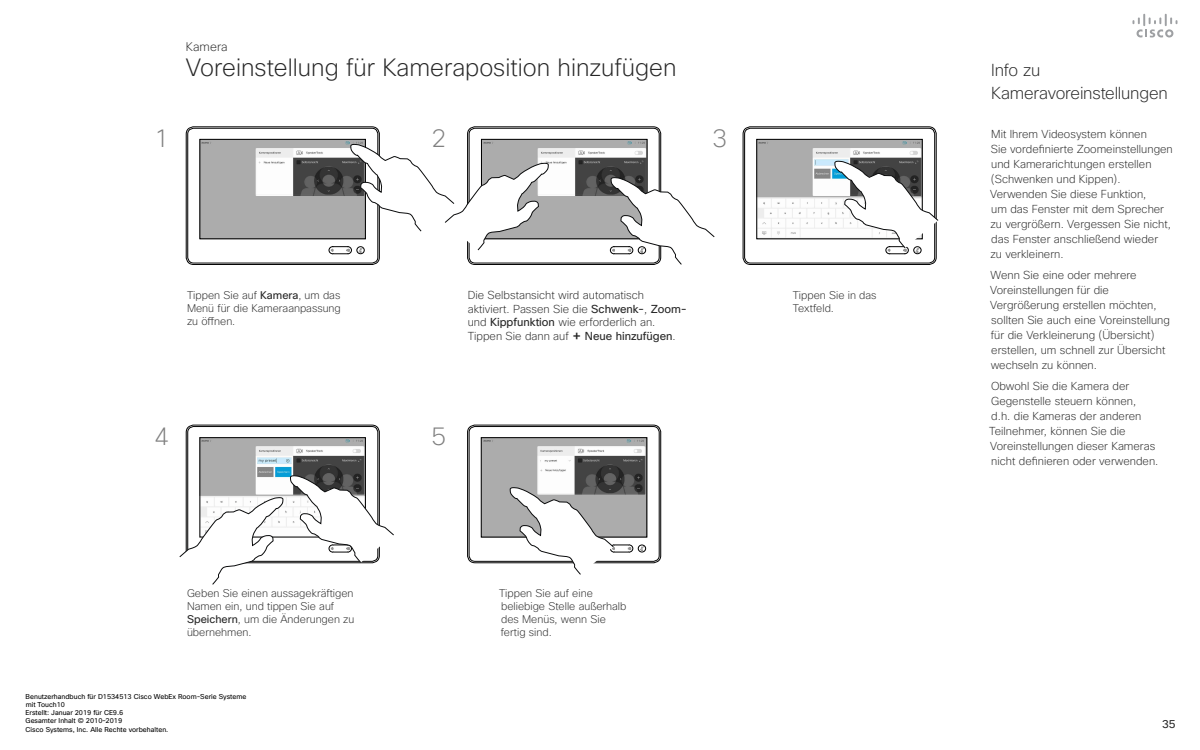
<style>
.page{position:relative;width:1200px;height:750px;background:#fff}
.page>*{position:absolute;margin:0;border:0;box-sizing:border-box;transform-origin:0 0}
.t1{font:200 25px "Cisco Sans";color:#808080}
.Subhead1{font:200 24.31px "Cisco Sans";color:#262626}
.Right_Column_About_h{font:200 16.88px/22.5px "Cisco Sans";letter-spacing:-.015em;color:#262626}
.Small_chapter_runnin{font:200 12.19px "Cisco Sans";color:#262626}
.Body{font:200 11.25px/15px "Cisco Sans";color:#262626}
.CartoonAnnotation{font:200 11.25px/13.5px "Cisco Sans";color:#262626}
.t2{font:11.25px "Cisco Sans";color:#262626}
.CartoonAnnotation-2{font:200 10.81px/13px "Cisco Sans";color:#262626}
.t3{font:6.88px/8.2px "Cisco Sans";color:#000}
.s1{font-weight:400}
.s2{font-weight:400;font-size:15.62px}
</style>
<div class="page">
<svg style="left:1132px;top:14px;width:46px;height:24px"></svg>
<div style="left:468px;top:127px;width:193px;height:138px;border:1px solid #000;border-radius:7px"></div>
<div style="left:469px;top:128px;width:190px;height:135px;border:1px solid #000;border-radius:6px"></div>
<div style="left:186px;top:127px;width:193px;height:138px;border:1px solid #000;border-radius:7px"></div>
<div style="left:188px;top:128px;width:190px;height:135px;border:1px solid #000;border-radius:6px"></div>
<img style="left:202px;top:141px;width:161px;height:96px">
<div style="left:200px;top:139px;width:165px;height:100px;border:1px solid #000"></div>
<div style="left:188px;top:426px;width:190px;height:135px;border:1px solid #000;border-radius:6px"></div>
<img style="left:202px;top:440px;width:161px;height:88px">
<svg style="left:290px;top:475px;width:104px;height:88px"></svg>
<svg style="left:179px;top:497px;width:104px;height:88px"></svg>
<img style="left:483px;top:141px;width:162px;height:96px">
<div style="left:481px;top:139px;width:166px;height:100px;border:1px solid #000"></div>
<svg style="left:610px;top:177px;width:105px;height:88px"></svg>
<svg style="left:329px;top:144px;width:220px;height:110px"></svg>
<div style="left:743px;top:127px;width:193px;height:138px;border:1px solid #000;border-radius:7px"></div>
<div style="left:745px;top:128px;width:190px;height:135px;border:1px solid #000;border-radius:6px"></div>
<img style="left:759px;top:141px;width:161px;height:96px">
<div style="left:757px;top:139px;width:165px;height:100px;border:1px solid #000"></div>
<svg style="left:834px;top:160px;width:105px;height:94px"></svg>
<div style="left:468px;top:425px;width:193px;height:138px;border:1px solid #000;border-radius:7px"></div>
<div style="left:469px;top:426px;width:190px;height:135px;border:1px solid #000;border-radius:6px"></div>
<div style="left:638px;top:545px;width:8px;height:7px;border:1px solid #000;border-radius:50%"></div>
<svg style="left:640px;top:546px;width:4px;height:5px"></svg>
<img style="left:483px;top:440px;width:162px;height:95px">
<div style="left:481px;top:438px;width:166px;height:99px;border:1px solid #000"></div>
<svg style="left:510px;top:487px;width:123px;height:88px"></svg>
<h2 class="Small_chapter_runnin" style="left:186px;top:39px;width:43px">Kamera</h2>
<h1 class="Subhead1" style="left:186px;top:52px;width:492px">Voreinstellung für Kameraposition hinzufügen</h1>
<p class="t1" style="left:154px;top:123px;width:17px">1</p>
<p class="t1" style="left:432px;top:123px;width:16px">2</p>
<p class="t1" style="left:713px;top:123px;width:16px">3</p>
<p class="CartoonAnnotation-2" style="left:187px;top:288px;width:155px;text-align:justify">Tippen Sie auf <span class="s1">Kamera</span>, um das Menü für die Kameraanpassung zu öffnen.</p>
<p class="CartoonAnnotation" style="left:468px;top:288px;width:221px">Die Selbstansicht wird automatisch aktiviert. Passen Sie die <span class="s1">Schwenk-</span>, <span class="s1">Zoom&shy;</span>und <span class="s1">Kippfunktion</span> wie erforderlich an.<br>Tippen Sie dann auf <span class="s2">+</span> <span class="s1">Neue hinzufügen</span>.</p>
<p class="CartoonAnnotation-2" style="left:793px;top:288px;width:85px">Tippen Sie in das<br>Textfeld.</p>
<p class="t1" style="left:154px;top:420px;width:17px">4</p>
<p class="t1" style="left:432px;top:420px;width:16px">5</p>
<p class="CartoonAnnotation-2" style="left:187px;top:587px;width:169px">Geben Sie einen aussagekräftigen<br>Namen ein, und tippen Sie auf<br><span class="s1">Speichern</span>, um die Änderungen zu übernehmen.</p>
<p class="t3" style="left:26px;top:692px;width:222px">Benutzerhandbuch für D1534513 Cisco WebEx Room-Serie Systeme mit Touch10<br>Erstellt: Januar 2019 für CE9.6<br>Gesamter Inhalt © 2010–2019<br>Cisco Systems, Inc. Alle Rechte vorbehalten.</p>
<p class="CartoonAnnotation-2" style="left:499px;top:587px;width:129px">Tippen Sie auf eine beliebige Stelle außerhalb des Menüs, wenn Sie fertig sind.</p>
<h2 class="Right_Column_About_h" style="left:991px;top:59px;width:178px">Info zu<br>Kameravoreinstellungen</h2>
<p class="Body" style="left:990px;top:126px;width:184px">Mit Ihrem Videosystem können<br>Sie vordefinierte Zoomeinstellungen und Kamerarichtungen erstellen (Schwenken und Kippen).<br>Verwenden Sie diese Funktion,<br>um das Fenster mit dem Sprecher zu vergrößern. Vergessen Sie nicht, das Fenster anschließend wieder<br>zu verkleinern.</p>
<p class="Body" style="left:990px;top:267px;width:181px">Wenn Sie eine oder mehrere<br>Voreinstellungen für die<br>Vergrößerung erstellen möchten, sollten Sie auch eine Voreinstellung für die Verkleinerung (Übersicht) erstellen, um schnell zur Übersicht wechseln zu können.</p>
<p class="Body" style="left:989px;top:379px;width:171px">Obwohl Sie die Kamera der<br>Gegenstelle steuern können,<br>d.h. die Kameras der anderen<br>Teilnehmer, können Sie die<br>Voreinstellungen dieser Kameras nicht definieren oder verwenden.</p>
<p class="t2" style="left:1162px;top:716px;width:15px">35</p>
</div>
